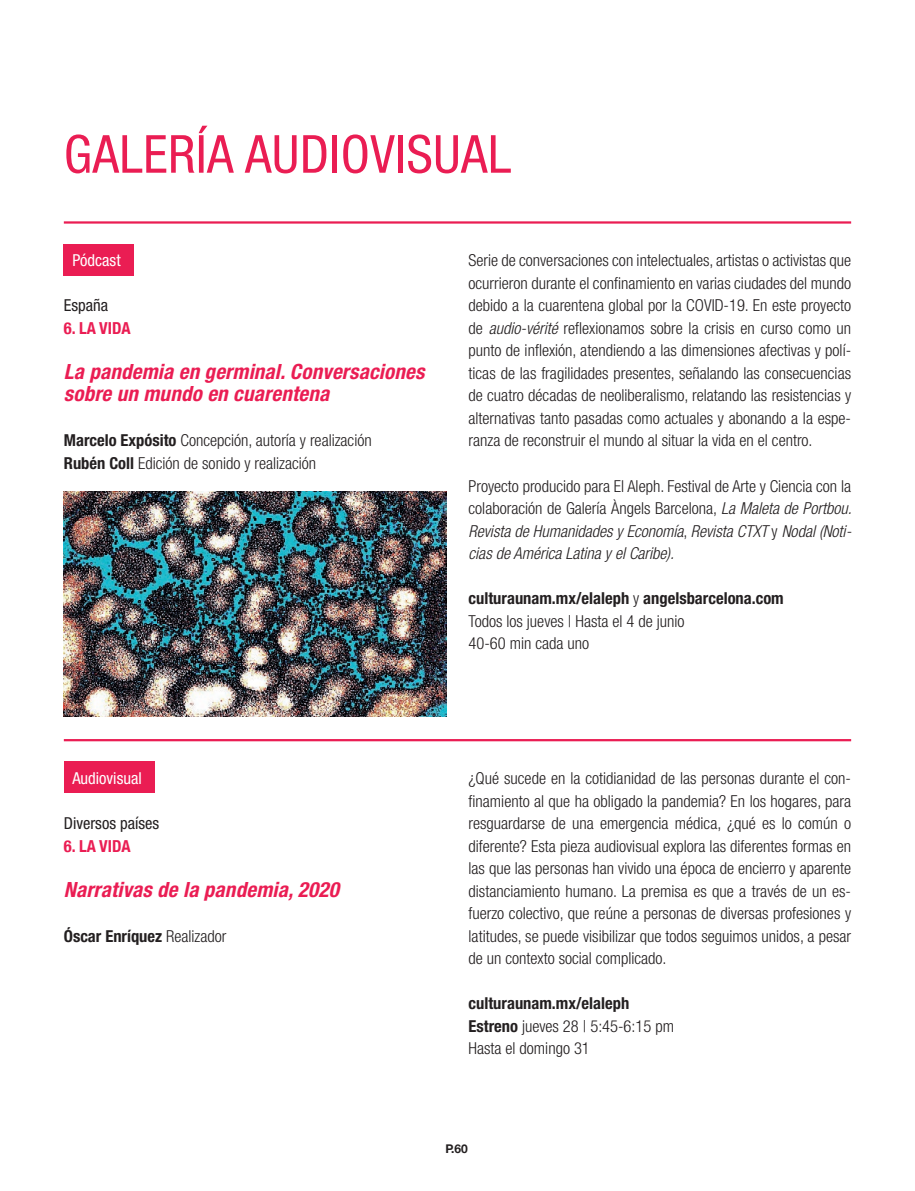
<style>
.page{position:relative;width:915px;height:1191px;background:#fff}
.page>*{position:absolute;margin:0;border:0;box-sizing:border-box;transform-origin:0 0}
.t1{font:condensed 52.5px "Helvetica Neue";letter-spacing:.01em;color:#ea1d53}
.t2{font:italic 700 condensed 21px/22.5px "Helvetica Neue";letter-spacing:.01em;color:#ea1d53}
.t3{font:300 condensed 16.5px/22.5px "Helvetica Neue";color:#231f20}
.t4{font:italic 300 condensed 16.5px/22.5px "Helvetica Neue";color:#231f20;text-align:justify}
.t5{font:700 condensed 16.5px "Helvetica Neue";color:#231f20}
.t6{font:condensed 16.5px "Helvetica Neue";color:#231f20}
.t7{font:condensed 16.5px "Helvetica Neue";color:#fff}
.t8{font:700 condensed 16.5px "Helvetica Neue";color:#ea1d53}
.t9{font:700 12px "Helvetica Neue";color:#231f20}
.s1{font-weight:700}
.s2{font-style:italic}
.s3{font-style:normal}
.s4{font-weight:300}
</style>
<div class="page">
<div style="left:64px;top:244px;width:70px;height:31px;background:#ea1d53"></div>
<div style="left:64px;top:761px;width:90px;height:32px;background:#ea1d53"></div>
<hr style="left:64px;top:221px;width:786px;height:3px;background:#ea1d53">
<hr style="left:64px;top:739px;width:786px;height:2px;background:#ea1d53">
<img style="left:64px;top:491px;width:382px;height:225px">
<h1 class="t1" style="left:64px;top:124px;width:448px">GALERÍA AUDIOVISUAL</h1>
<p class="t7" style="left:72px;top:251px;width:50px">Pódcast</p>
<p class="t6" style="left:64px;top:296px;width:46px">España</p>
<p class="t8" style="left:64px;top:314px;width:68px">6. LA VIDA</p>
<p class="t2" style="left:64px;top:360px;width:362px">La pandemia en germinal. Conversaciones sobre un mundo en cuarentena</p>
<p class="t3" style="left:64px;top:429px;width:309px"><span class="s1">Marcelo Expósito</span> Concepción, autoría y realización<br><span class="s1">Rubén Coll</span> Edición de sonido y realización</p>
<p class="t3" style="left:468px;top:249px;width:384px;text-align:justify">Serie de conversaciones con intelectuales, artistas o activistas que ocurrieron durante el confinamiento en varias ciudades del mundo debido a la cuarentena global por la COVID-19. En este proyecto de <span class="s2">audio-vérité</span> reflexionamos sobre la crisis en curso como un punto de inflexión, atendiendo a las dimensiones afectivas y polí&shy;ticas de las fragilidades presentes, señalando las consecuencias de cuatro décadas de neoliberalismo, relatando las resistencias y alternativas tanto pasadas como actuales y abonando a la espe&shy;ranza de reconstruir el mundo al situar la vida en el centro.</p>
<p class="t4" style="left:468px;top:474px;width:384px"><span class="s3">Proyecto producido para El Aleph. Festival de Arte y Ciencia con la colaboración de Galería Àngels Barcelona,</span> La Maleta de Portbou.<br>Revista de Humanidades y Economía<span class="s3">,</span> Revista CTXT <span class="s3">y</span> Nodal (Noti&shy;cias de América Latina y el Caribe).</p>
<p class="t3" style="left:468px;top:587px;width:317px"><span class="s1">culturaunam.mx/elaleph</span> y <span class="s1">angelsbarcelona.com<br></span>Todos los jueves | Hasta el 4 de junio<br>40-60 min cada uno</p>
<p class="t7" style="left:72px;top:768px;width:71px">Audiovisual</p>
<p class="t6" style="left:64px;top:813px;width:97px">Diversos países</p>
<p class="t8" style="left:64px;top:832px;width:68px">6. LA VIDA</p>
<p class="t2" style="left:64px;top:877px;width:276px">Narrativas de la pandemia, 2020</p>
<p class="t5" style="left:64px;top:925px;width:164px">Óscar Enríquez <span class="s4">Realizador</span></p>
<p class="t3" style="left:468px;top:767px;width:384px;text-align:justify">¿Qué sucede en la cotidianidad de las personas durante el con&shy;finamiento al que ha obligado la pandemia? En los hogares, para resguardarse de una emergencia médica, ¿qué es lo común o diferente? Esta pieza audiovisual explora las diferentes formas en las que las personas han vivido una época de encierro y aparente distanciamiento humano. La premisa es que a través de un es&shy;fuerzo colectivo, que reúne a personas de diversas profesiones y latitudes, se puede visibilizar que todos seguimos unidos, a pesar de un contexto social complicado.</p>
<p class="t3" style="left:468px;top:992px;width:207px"><span class="s1">culturaunam.mx/elaleph<br>Estreno</span> jueves 28 | 5:45-6:15 pm<br>Hasta el domingo 31</p>
<p class="t9" style="left:445px;top:1139px;width:24px">P.60</p>
</div>
